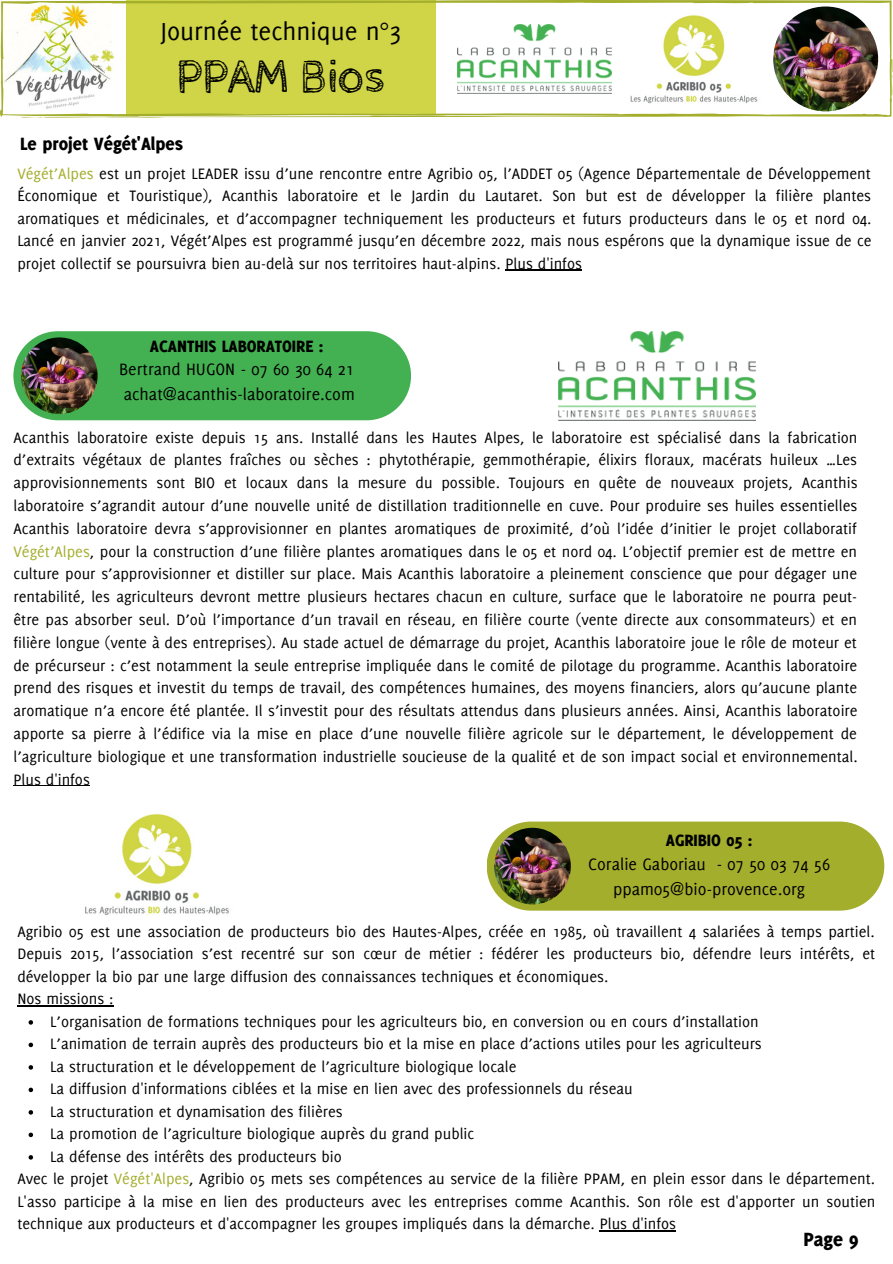
<style>
.page{position:relative;width:893px;height:1264px;background:#fff}
.page>*{position:absolute;margin:0;border:0;box-sizing:border-box;transform-origin:0 0}
.t1{font:47.7px "Cabin Sketch";letter-spacing:-.02em;color:#000}
.t2{font:27px "Delicious";color:#000}
.t3{font:800 21px "Delicious";color:#000}
.t4{font:800 19.5px "Delicious";color:#000}
.t5{font:18px "Delicious";color:#000}
.t6{font:800 18px "Delicious";color:#000}
.t7{font:16.5px/22.8px "Delicious";color:#000;text-align:justify}
.s1{color:#a4ae2d}
</style>
<div class="page">
<svg style="left:0;top:0;width:892px;height:118px"></svg>
<div style="left:486px;top:821px;width:398px;height:89px;background:#a4ae2d;border-radius:45px"></div>
<img style="left:494px;top:827px;width:77px;height:77px;border-radius:50%">
<div style="left:14px;top:331px;width:397px;height:89px;background:#43b151;border-radius:45px"></div>
<img style="left:21px;top:337px;width:77px;height:77px;border-radius:50%">
<img style="left:85px;top:813px;width:144px;height:103px">
<img style="left:558px;top:331px;width:197px;height:89px">
<hr style="left:14px;top:785px;width:76px;height:1px;background:#000">
<svg style="left:29px;top:1020px;width:4px;height:4px"></svg>
<svg style="left:29px;top:1042px;width:4px;height:5px"></svg>
<svg style="left:29px;top:1065px;width:4px;height:4px"></svg>
<svg style="left:29px;top:1087px;width:4px;height:5px"></svg>
<svg style="left:29px;top:1110px;width:4px;height:4px"></svg>
<svg style="left:29px;top:1132px;width:4px;height:5px"></svg>
<svg style="left:29px;top:1155px;width:4px;height:4px"></svg>
<hr style="left:17px;top:1005px;width:96px;height:1px;background:#000">
<hr style="left:599px;top:1230px;width:77px;height:1px;background:#000">
<hr style="left:505px;top:270px;width:77px;height:1px;background:#000">
<p class="t2" style="left:160px;top:16px;width:242px">Journée technique n°3</p>
<p class="t1" style="left:175px;top:51px;width:212px">PPAM Bios</p>
<p class="t4" style="left:20px;top:132px;width:164px">Le projet Végét'Alpes</p>
<p class="t7" style="left:17px;top:162px;width:855px"><span class="s1">Végét’Alpes</span> est un projet LEADER issu d’une rencontre entre Agribio 05, l’ADDET 05 (Agence Départementale de Développement Économique et Touristique), Acanthis laboratoire et le Jardin du Lautaret. Son but est de développer la filière plantes aromatiques et médicinales, et d’accompagner techniquement les producteurs et futurs producteurs dans le 05 et nord 04.<br>Lancé en janvier 2021, Végét’Alpes est programmé jusqu’en décembre 2022, mais nous espérons que la dynamique issue de ce projet collectif se poursuivra bien au-delà sur nos territoires haut-alpins. Plus d'infos</p>
<p class="t6" style="left:150px;top:335px;width:175px">ACANTHIS LABORATOIRE :</p>
<p class="t5" style="left:119px;top:359px;width:236px">Bertrand HUGON - 07 60 30 64 21</p>
<p class="t5" style="left:124px;top:384px;width:232px">achat@acanthis-laboratoire.com</p>
<p class="t7" style="left:14px;top:425px;width:845px">Acanthis laboratoire existe depuis 15 ans. Installé dans les Hautes Alpes, le laboratoire est spécialisé dans la fabrication d’extraits végétaux de plantes fraîches ou sèches : phytothérapie, gemmothérapie, élixirs floraux, macérats huileux …Les approvisionnements sont BIO et locaux dans la mesure du possible. Toujours en quête de nouveaux projets, Acanthis laboratoire s’agrandit autour d’une nouvelle unité de distillation traditionnelle en cuve. Pour produire ses huiles essentielles Acanthis laboratoire devra s’approvisionner en plantes aromatiques de proximité, d’où l’idée d’initier le projet collaboratif <span class="s1">Végét’Alpes</span>, pour la construction d’une filière plantes aromatiques dans le 05 et nord 04. L’objectif premier est de mettre en culture pour s’approvisionner et distiller sur place. Mais Acanthis laboratoire a pleinement conscience que pour dégager une rentabilité, les agriculteurs devront mettre plusieurs hectares chacun en culture, surface que le laboratoire ne pourra peut&shy;être pas absorber seul. D’où l’importance d’un travail en réseau, en filière courte (vente directe aux consommateurs) et en filière longue (vente à des entreprises). Au stade actuel de démarrage du projet, Acanthis laboratoire joue le rôle de moteur et de précurseur : c’est notamment la seule entreprise impliquée dans le comité de pilotage du programme. Acanthis laboratoire prend des risques et investit du temps de travail, des compétences humaines, des moyens financiers, alors qu’aucune plante aromatique n’a encore été plantée. Il s’investit pour des résultats attendus dans plusieurs années. Ainsi, Acanthis laboratoire apporte sa pierre à l’édifice via la mise en place d’une nouvelle filière agricole sur le département, le développement de l’agriculture biologique et une transformation industrielle soucieuse de la qualité et de son impact social et environnemental.<br>Plus d'infos</p>
<p class="t6" style="left:665px;top:830px;width:88px">AGRIBIO 05 :</p>
<p class="t5" style="left:588px;top:853px;width:243px">Coralie Gaboriau - 07 50 03 74 56</p>
<p class="t5" style="left:613px;top:878px;width:193px">ppam05@bio-provence.org</p>
<p class="t7" style="left:17px;top:920px;width:859px">Agribio 05 est une association de producteurs bio des Hautes-Alpes, créée en 1985, où travaillent 4 salariées à temps partiel.<br>Depuis 2015, l’association s’est recentré sur son cœur de métier : fédérer les producteurs bio, défendre leurs intérêts, et développer la bio par une large diffusion des connaissances techniques et économiques.</p>
<p class="t7" style="left:17px;top:987px;width:98px">Nos missions :</p>
<p class="t7" style="left:50px;top:1009px;width:710px">L’organisation de formations techniques pour les agriculteurs bio, en conversion ou en cours d’installation</p>
<p class="t7" style="left:50px;top:1032px;width:713px">L’animation de terrain auprès des producteurs bio et la mise en place d’actions utiles pour les agriculteurs</p>
<p class="t7" style="left:50px;top:1054px;width:467px">La structuration et le développement de l’agriculture biologique locale</p>
<p class="t7" style="left:50px;top:1077px;width:584px">La diffusion d'informations ciblées et la mise en lien avec des professionnels du réseau</p>
<p class="t7" style="left:50px;top:1099px;width:294px">La structuration et dynamisation des filières</p>
<p class="t7" style="left:50px;top:1122px;width:425px">La promotion de l’agriculture biologique auprès du grand public</p>
<p class="t7" style="left:50px;top:1144px;width:293px">La défense des intérêts des producteurs bio</p>
<p class="t7" style="left:17px;top:1167px;width:859px">Avec le projet <span class="s1">Végét'Alpes</span>, Agribio 05 mets ses compétences au service de la filière PPAM, en plein essor dans le département.<br>L'asso participe à la mise en lien des producteurs avec les entreprises comme Acanthis. Son rôle est d'apporter un soutien technique aux producteurs et d'accompagner les groupes impliqués dans la démarche. Plus d'infos</p>
<p class="t3" style="left:803px;top:1227px;width:57px">Page 9</p>
</div>
